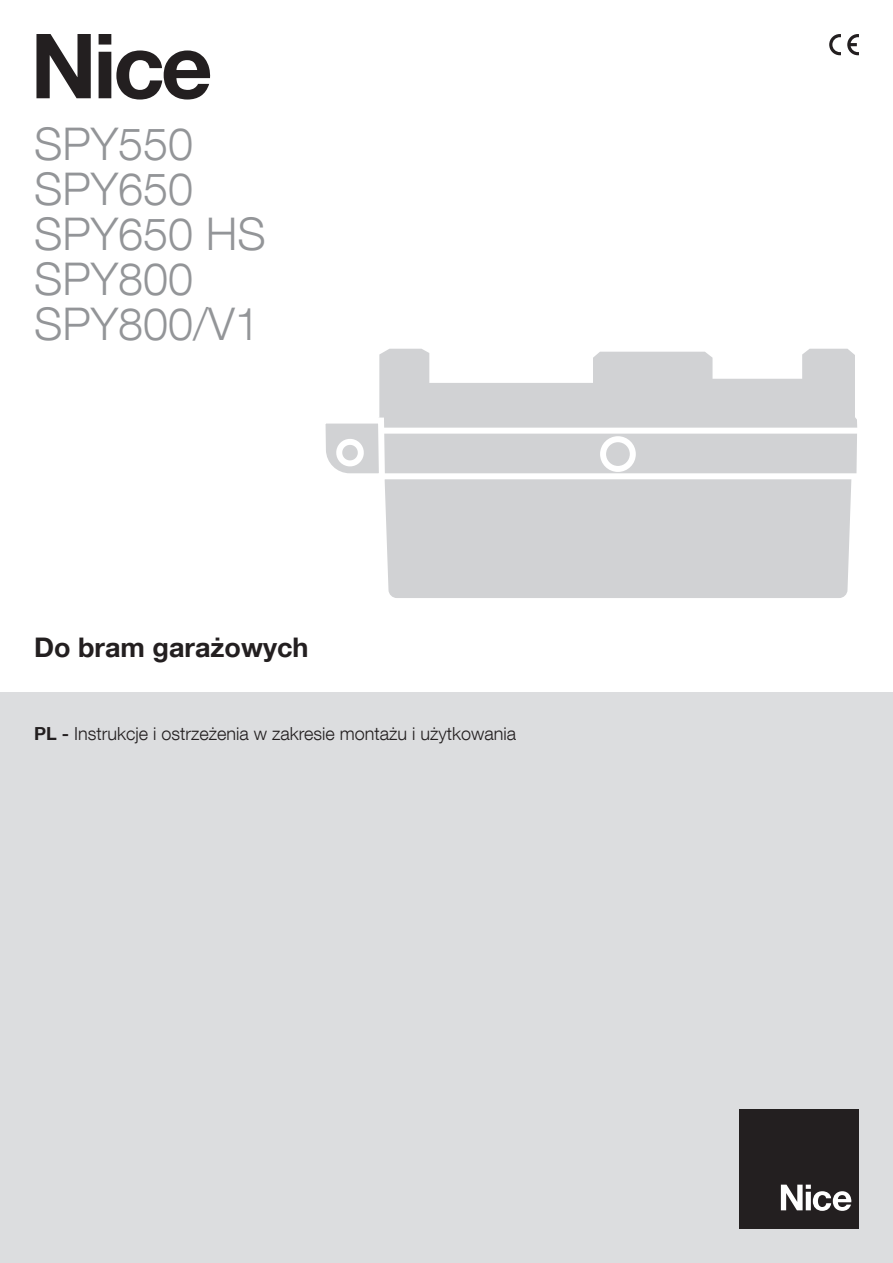
<style>
.page{position:relative;width:893px;height:1263px;background:#fff}
.page>*{position:absolute;margin:0;border:0;box-sizing:border-box;transform-origin:0 0}
.t1{font:700 90px "Helvetica Neue LT Com";color:#231f20}
.t2{font:300 45px/45px "Helvetica Neue LT Com";color:#939598}
.t3{font:700 27px "Helvetica Neue LT Com";color:#231f20}
.t4{font:300 18px "Helvetica Neue LT Com";color:#231f20}
.s1{font-weight:700}
</style>
<div class="page">
<svg style="left:379px;top:349px;width:478px;height:249px;background:#d5d6d8"></svg>
<div style="left:378px;top:428px;width:479px;height:6px;background:#fff"></div>
<div style="left:384px;top:473px;width:475px;height:6px;background:#fff"></div>
<div style="left:600px;top:436px;width:36px;height:36px;border:6px solid #fff;border-radius:50%"></div>
<svg style="left:325px;top:415px;width:63px;height:67px"></svg>
<div style="left:0;top:693px;width:893px;height:570px;background:#dcdddf"></div>
<svg style="left:847px;top:34px;width:12px;height:21px"></svg>
<svg style="left:829px;top:34px;width:12px;height:21px"></svg>
<div style="left:739px;top:1110px;width:119px;height:119px;background:#231f20"></div>
<svg style="left:781px;top:1184px;width:71px;height:27px"></svg>
<h1 class="t1" style="left:30px;top:9px;width:184px">Nice</h1>
<h2 class="t2" style="left:34px;top:121px;width:233px">SPY550<br>SPY650<br>SPY650 HS<br>SPY800<br>SPY800/V1</h2>
<h3 class="t3" style="left:34px;top:630px;width:276px">Do bram garażowych</h3>
<p class="t4" style="left:34px;top:722px;width:484px"><span class="s1">PL -</span> Instrukcje i ostrzeżenia w zakresie montażu i użytkowania</p>
</div>
